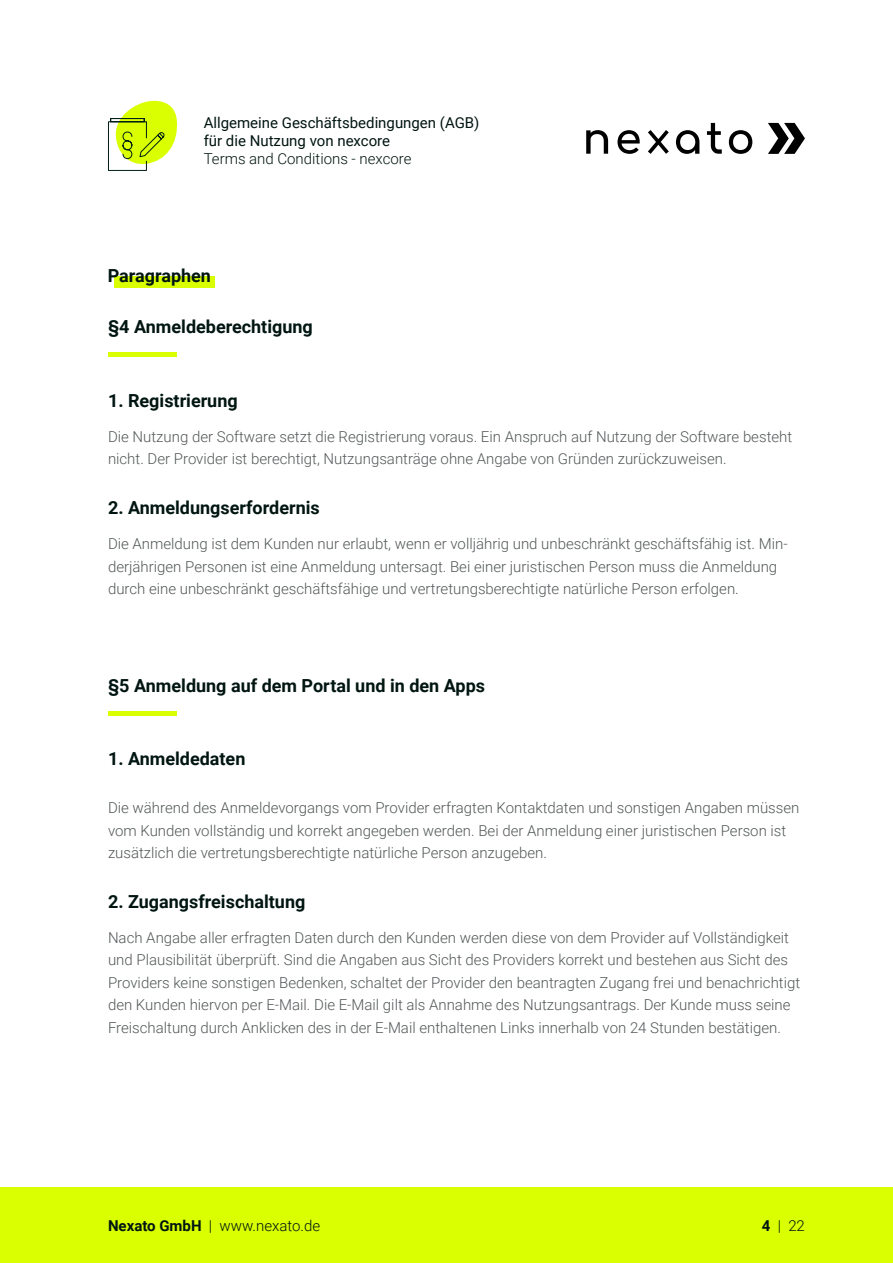
<style>
.page{position:relative;width:893px;height:1263px;background:#fff}
.page>*{position:absolute;margin:0;border:0;box-sizing:border-box;transform-origin:0 0}
.Headline_-_Paragraph{font:700 18px "Roboto";color:#001511}
.Subheadline_-_Absatz{font:700 18px "Roboto";color:#001511}
.Headline_-_Paragraph-2{font:300 15px/22.5px "Roboto";color:#535758}
.t1{font:15px/18px "Roboto";color:#001511}
.t2{font:300 15px "Roboto";color:#001511}
.s1{font-weight:700}
</style>
<div class="page">
<div style="left:0;top:1187px;width:893px;height:76px;background:#d9ff00"></div>
<div style="left:114px;top:276px;width:101px;height:12px;background:#d9ff00"></div>
<svg style="left:768px;top:123px;width:37px;height:31px"></svg>
<svg style="left:586px;top:130px;width:22px;height:24px"></svg>
<svg style="left:617px;top:130px;width:23px;height:24px"></svg>
<svg style="left:676px;top:130px;width:23px;height:24px"></svg>
<svg style="left:707px;top:123px;width:15px;height:31px"></svg>
<svg style="left:729px;top:130px;width:23px;height:24px"></svg>
<svg style="left:648px;top:130px;width:21px;height:24px"></svg>
<svg style="left:108px;top:100px;width:70px;height:71px"></svg>
<div style="left:108px;top:352px;width:68px;height:5px;background:#d9ff00"></div>
<div style="left:108px;top:711px;width:68px;height:5px;background:#d9ff00"></div>
<p class="t1" style="left:204px;top:113px;width:277px">Allgemeine Geschäftsbedingungen (AGB) für die Nutzung von nexcore</p>
<p class="t2" style="left:204px;top:148px;width:209px">Terms and Conditions - nexcore</p>
<p class="Headline_-_Paragraph" style="left:108px;top:263px;width:105px">Paragraphen</p>
<p class="Headline_-_Paragraph" style="left:108px;top:314px;width:206px">§4 Anmeldeberechtigung</p>
<p class="Subheadline_-_Absatz" style="left:108px;top:388px;width:131px">1. Registrierung</p>
<p class="Headline_-_Paragraph-2" style="left:108px;top:425px;width:686px">Die Nutzung der Software setzt die Registrierung voraus. Ein Anspruch auf Nutzung der Software besteht nicht. Der Provider ist berechtigt, Nutzungsanträge ohne Angabe von Gründen zurückzuweisen.</p>
<p class="Subheadline_-_Absatz" style="left:108px;top:495px;width:213px">2. Anmeldungserfordernis</p>
<p class="Headline_-_Paragraph-2" style="left:108px;top:532px;width:681px">Die Anmeldung ist dem Kunden nur erlaubt, wenn er volljährig und unbeschränkt geschäftsfähig ist. Min&shy;derjährigen Personen ist eine Anmeldung untersagt. Bei einer juristischen Person muss die Anmeldung durch eine unbeschränkt geschäftsfähige und vertretungsberechtigte natürliche Person erfolgen.</p>
<p class="Headline_-_Paragraph" style="left:108px;top:673px;width:379px">§5 Anmeldung auf dem Portal und in den Apps</p>
<p class="Headline_-_Paragraph" style="left:108px;top:746px;width:139px">1. Anmeldedaten</p>
<p class="Headline_-_Paragraph-2" style="left:108px;top:796px;width:693px">Die während des Anmeldevorgangs vom Provider erfragten Kontaktdaten und sonstigen Angaben müssen vom Kunden vollständig und korrekt angegeben werden. Bei der Anmeldung einer juristischen Person ist zusätzlich die vertretungsberechtigte natürliche Person anzugeben.</p>
<p class="Subheadline_-_Absatz" style="left:108px;top:889px;width:199px">2. Zugangsfreischaltung</p>
<p class="Headline_-_Paragraph-2" style="left:108px;top:926px;width:694px">Nach Angabe aller erfragten Daten durch den Kunden werden diese von dem Provider auf Vollständigkeit und Plausibilität überprüft. Sind die Angaben aus Sicht des Providers korrekt und bestehen aus Sicht des Providers keine sonstigen Bedenken, schaltet der Provider den beantragten Zugang frei und benachrichtigt den Kunden hiervon per E-Mail. Die E-Mail gilt als Annahme des Nutzungsantrags. Der Kunde muss seine Freischaltung durch Anklicken des in der E-Mail enthaltenen Links innerhalb von 24 Stunden bestätigen.</p>
<p class="t2" style="left:108px;top:1215px;width:214px"><span class="s1">Nexato GmbH</span> | www.nexato.de</p>
<p class="t2" style="left:762px;top:1215px;width:45px"><span class="s1">4</span> | 22</p>
</div>
